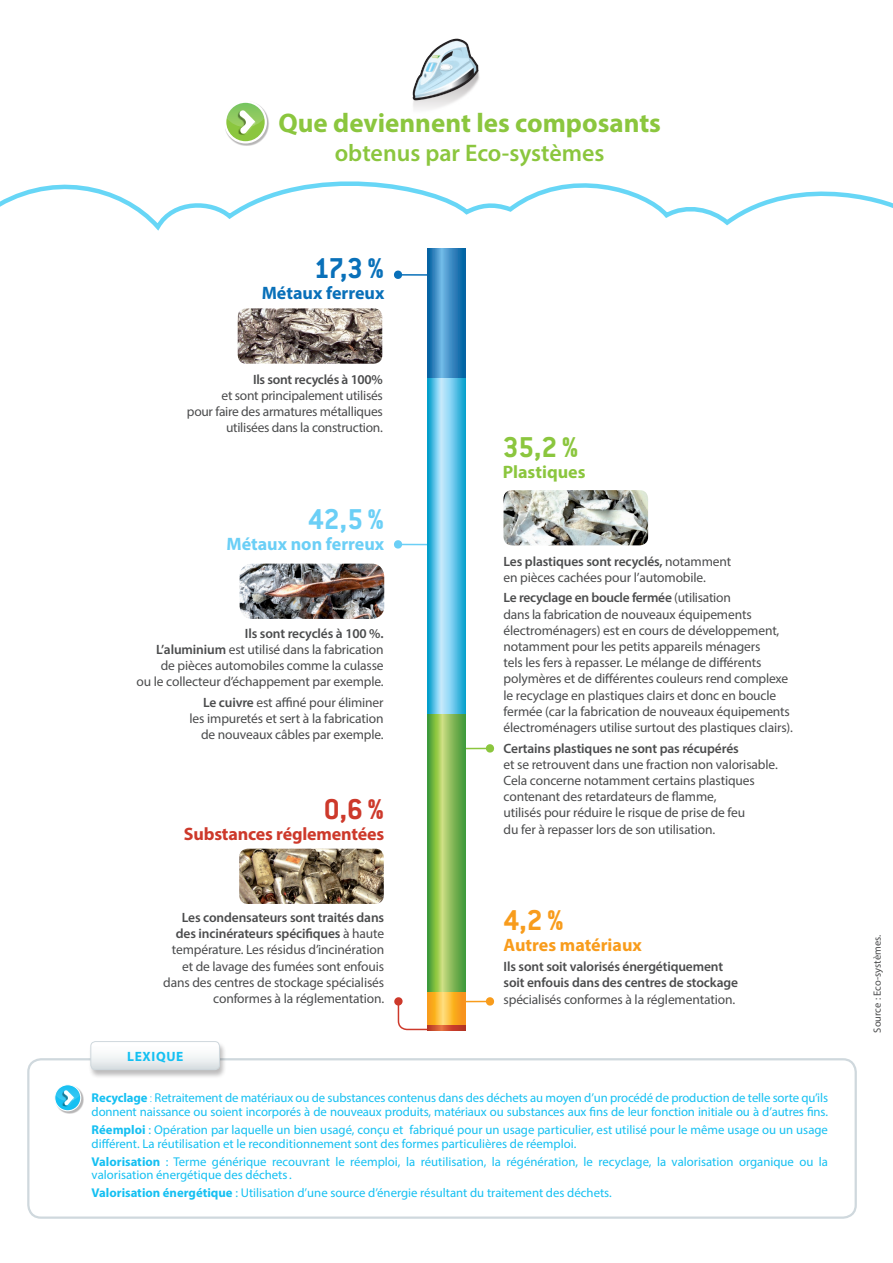
<style>
.page{position:relative;width:893px;height:1263px;background:#fff}
.page>*{position:absolute;margin:0;border:0;box-sizing:border-box;transform-origin:0 0}
.t1{font:700 31.5px "Conduit ITC";color:#0970b9}
.t2{font:700 31.5px "Conduit ITC";color:#8bc63e}
.t3{font:700 31.5px "Conduit ITC";color:#6bcff6}
.t4{font:700 31.5px "Conduit ITC";color:#f89c1c}
.t5{font:700 31.5px "Conduit ITC";color:#cd392b}
.t6{font:700 27px "Myriad Pro";color:#8bc63e}
.t7{font:600 24px "Myriad Pro";color:#8bc63e}
.t8{font:700 18px "Myriad Pro";letter-spacing:-.01em;color:#cd392b}
.t9{font:700 18px "Myriad Pro";color:#6bcff6}
.t10{font:700 18px "Myriad Pro";color:#f89c1c}
.t11{font:700 18px "Myriad Pro";color:#0970b9}
.t12{font:700 18px "Myriad Pro";color:#8bc63e}
.t13{font:13.5px/16.2px "Myriad Pro";letter-spacing:-.01em;color:#4b4c4d;text-align:right}
.t14{font:600 13.5px/16.2px "Myriad Pro";letter-spacing:-.01em;color:#4b4c4d}
.t15{font:700 13.5px "Myriad Pro";letter-spacing:.05em;color:#15c0f2}
.t16{font:12.75px/13.6px "Myriad Pro";color:#15c0f2}
.t17{font:10.5px "Myriad Pro";color:#4b4c4d}
.t18{font:3.9px "Myriad Pro";color:#231f20;scale:1.14 1}
.s1{font-weight:600}
.s2{font-weight:700}
.s3{font-weight:300}
</style>
<div class="page">
<svg style="left:0;top:181px;width:893px;height:200px"></svg>
<img style="left:238px;top:308px;width:144px;height:56px">
<hr style="left:398px;top:274px;width:53px;height:2px;background:#0970b9">
<div style="left:394px;top:270px;width:8px;height:9px;background:#0970b9;border-radius:4px"></div>
<hr style="left:398px;top:544px;width:53px;height:1px;background:#6bcff6">
<div style="left:394px;top:540px;width:8px;height:9px;background:#6bcff6;border-radius:4px"></div>
<img style="left:503px;top:490px;width:145px;height:55px">
<hr style="left:437px;top:748px;width:53px;height:1px;background:#8bc63e">
<div style="left:486px;top:744px;width:8px;height:9px;background:#8bc63e;border-radius:4px"></div>
<hr style="left:437px;top:1001px;width:53px;height:1px;background:#f89c1c">
<div style="left:486px;top:997px;width:8px;height:9px;background:#f89c1c;border-radius:4px"></div>
<div style="left:27px;top:1058px;width:830px;height:161px;border:2px solid #cfd8dd;border-radius:13px"></div>
<div style="left:88px;top:1041px;width:139px;height:38px;background:#231f20;opacity:.3"></div>
<svg style="left:91px;top:1041px;width:128px;height:29px"></svg>
<div style="left:90px;top:1041px;width:130px;height:29px;border:1px solid #cfd8dd;border-radius:5px"></div>
<div style="left:55px;top:1085px;width:28px;height:28px;background:#231f20;opacity:.33"></div>
<svg style="left:55px;top:1085px;width:26px;height:26px"></svg>
<div style="left:54px;top:1084px;width:27px;height:27px;border:1px solid #fff;border-radius:50%"></div>
<svg style="left:56px;top:1085px;width:24px;height:22px"></svg>
<img style="left:240px;top:564px;width:144px;height:55px">
<img style="left:412px;top:38px;width:67px;height:72px">
<img style="left:239px;top:849px;width:145px;height:55px">
<svg style="left:394px;top:997px;width:44px;height:34px"></svg>
<svg style="left:428px;top:248px;width:38px;height:131px;background:#3688c0"></svg>
<svg style="left:428px;top:379px;width:38px;height:335px;background:#66c5e8"></svg>
<svg style="left:428px;top:714px;width:38px;height:278px;background:#81b953"></svg>
<svg style="left:428px;top:992px;width:38px;height:33px"></svg>
<svg style="left:428px;top:1025px;width:38px;height:5px"></svg>
<div style="left:225px;top:101px;width:44px;height:45px;background:#231f20;opacity:.33"></div>
<svg style="left:225px;top:102px;width:41px;height:40px"></svg>
<div style="left:224px;top:101px;width:43px;height:42px;border:2px solid #fff;border-radius:50%"></div>
<svg style="left:226px;top:103px;width:39px;height:33px"></svg>
<h2 class="t6" style="left:278px;top:105px;width:384px">Que deviennent les composants</h2>
<h3 class="t7" style="left:335px;top:137px;width:271px">obtenus par Eco-systèmes</h3>
<h1 class="t1" style="left:314px;top:250px;width:72px">17,3%</h1>
<h3 class="t11" style="left:262px;top:282px;width:124px">Métaux ferreux</h3>
<p class="t14" style="left:253px;top:371px;width:131px">Ils sont recyclés à 100%</p>
<p class="t13" style="left:187px;top:387px;width:197px">et sont principalement utilisés<br>pour faire des armatures métalliques utilisées dans la construction.</p>
<h1 class="t3" style="left:308px;top:500px;width:77px">42,5%</h1>
<h3 class="t9" style="left:226px;top:532px;width:159px">Métaux non ferreux</h3>
<p class="t13" style="left:136px;top:625px;width:249px"><span class="s1">Ils sont recyclés à 100 %.<br>L’aluminium</span> est utilisé dans la fabrication<br>de pièces automobiles comme la culasse<br>ou le collecteur d’échappement par exemple.</p>
<p class="t13" style="left:190px;top:694px;width:196px"><span class="s1">Le cuivre</span> est affiné pour éliminer les impuretés et sert à la fabrication de nouveaux câbles par exemple.</p>
<p class="t18" style="left:281px;top:634px;width:18px">50,000000</p>
<h1 class="t5" style="left:324px;top:790px;width:62px">0,6%</h1>
<h3 class="t8" style="left:184px;top:822px;width:202px">Substances réglementées</h3>
<p class="t13" style="left:163px;top:909px;width:223px"><span class="s1">Les condensateurs sont traités dans des incinérateurs spécifiques</span> à haute température. Les résidus d’incinération et de lavage des fumées sont enfouis dans des centres de stockage spécialisés conformes à la réglementation.</p>
<h1 class="t2" style="left:503px;top:429px;width:77px">35,2%</h1>
<h3 class="t12" style="left:503px;top:460px;width:84px">Plastiques</h3>
<p class="t13" style="left:504px;top:553px;width:229px;text-align:left"><span class="s1">Les plastiques sont recyclés,</span> notamment en pièces cachées pour l’automobile.</p>
<p class="t13" style="left:504px;top:590px;width:291px;text-align:left"><span class="s1">Le recyclage en boucle fermée</span> (utilisation<br>dans la fabrication de nouveaux équipements électroménagers) est en cours de développement, notamment pour les petits appareils ménagers<br>tels les fers à repasser. Le mélange de différents polymères et de différentes couleurs rend complexe le recyclage en plastiques clairs et donc en boucle fermée (car la fabrication de nouveaux équipements électroménagers utilise surtout des plastiques clairs).</p>
<p class="t14" style="left:504px;top:739px;width:237px">Certains plastiques ne sont pas récupérés</p>
<p class="t13" style="left:504px;top:756px;width:276px;text-align:left">et se retrouvent dans une fraction non valorisable.<br>Cela concerne notamment certains plastiques contenant des retardateurs de flamme,<br>utilisés pour réduire le risque de prise de feu<br>du fer à repasser lors de son utilisation.</p>
<h1 class="t4" style="left:504px;top:901px;width:62px">4,2%</h1>
<h3 class="t10" style="left:504px;top:933px;width:140px">Autres matériaux</h3>
<p class="t14" style="left:504px;top:958px;width:236px">Ils sont soit valorisés énergétiquement soit enfouis dans des centres de stockage</p>
<p class="t13" style="left:504px;top:991px;width:233px">spécialisés conformes à la réglementation.</p>
<p class="t15" style="left:127px;top:1047px;width:58px">LEXIQUE</p>
<p class="t16" style="left:92px;top:1091px;width:738px"><span class="s2">Recyclage</span> <span class="s3">:</span> Retraitement de matériaux ou de substances contenus dans des déchets au moyen d’un procédé de production de telle sorte qu’ils donnent naissance ou soient incorporés à de nouveaux produits, matériaux ou substances aux fins de leur fonction initiale ou à d’autres fins.</p>
<p class="t16" style="left:92px;top:1123px;width:738px"><span class="s2">Réemploi</span> : Opération par laquelle un bien usagé, conçu et fabriqué pour un usage particulier, est utilisé pour le même usage ou un usage différent. La réutilisation et le reconditionnement sont des formes particulières de réemploi.</p>
<p class="t16" style="left:92px;top:1154px;width:738px"><span class="s2">Valorisation</span> : Terme générique recouvrant le réemploi, la réutilisation, la régénération, le recyclage, la valorisation organique ou la valorisation énergétique des déchets.</p>
<p class="t16" style="left:92px;top:1186px;width:522px"><span class="s2">Valorisation énergétique</span> : Utilisation d’une source d’énergie résultant du traitement des déchets.</p>
<p class="t17" style="left:871px;top:1033px;width:99px;rotate:-90deg">Source : Eco-systèmes.</p>
</div>
